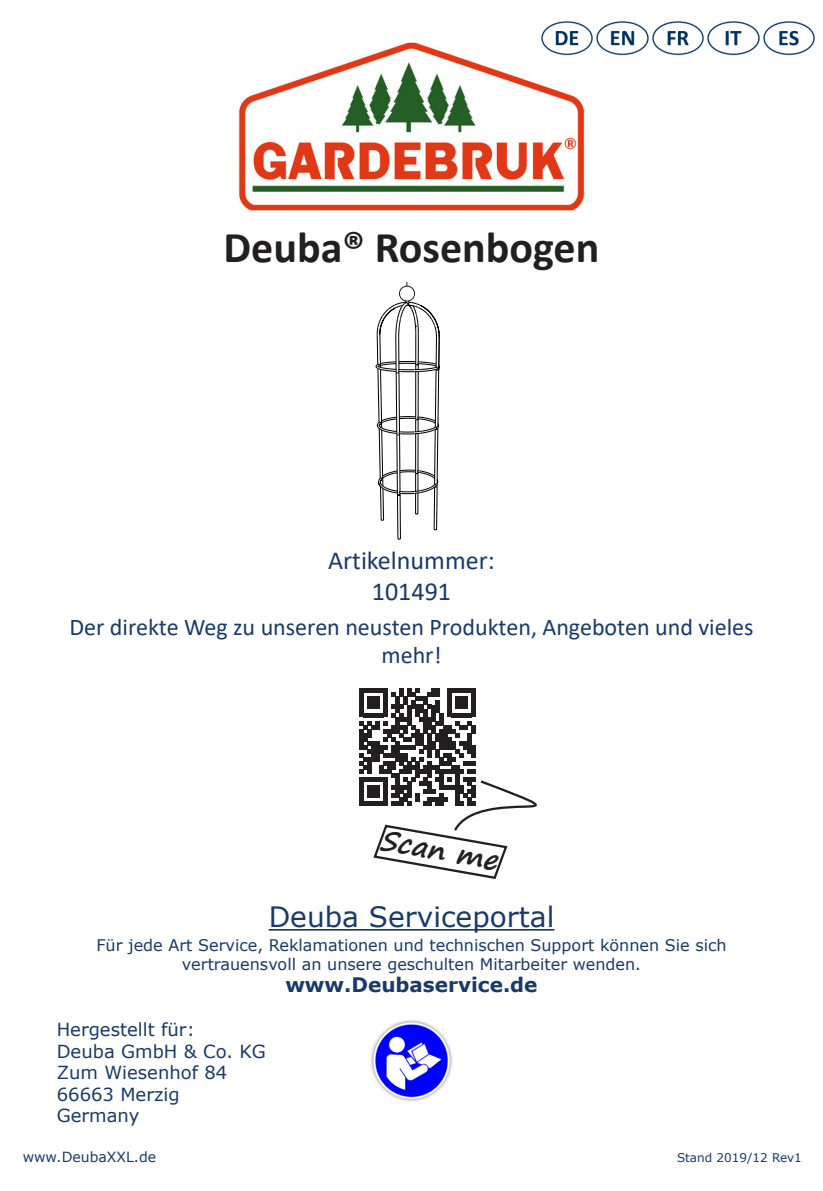
<style>
.page{position:relative;width:823px;height:1191px;background:#fff}
.page>*{position:absolute;margin:0;border:0;box-sizing:border-box;transform-origin:0 0}
.t1{font:700 44px "Calibri";color:#231f20}
.t2{font:28px "Verdana";color:#173a6a}
.t3{font:italic 700 27.6px "Segoe Print";color:#231f20}
.t4{font:26px "Calibri";color:#173a6a}
.t5{font:24px/28.8px "Calibri";color:#173a6a;text-align:center}
.t6{font:700 20px "Verdana";color:#173a6a}
.t7{font:18px "Verdana";color:#173a6a}
.t8{font:16px/19.2px "Verdana";color:#173a6a;text-align:center}
.t9{font:14px "Verdana";color:#173a6a}
.t10{font:12px "Verdana";color:#173a6a}
</style>
<div class="page">
<img style="left:596px;top:21px;width:219px;height:35px">
<img style="left:371px;top:1020px;width:81px;height:81px">
<img style="left:238px;top:42px;width:347px;height:169px">
<hr style="left:268px;top:929px;width:286px;height:1px;background:#173a6a">
<svg style="left:359px;top:689px;width:178px;height:190px"></svg>
<img style="left:539px;top:21px;width:54px;height:38px">
<div style="left:399px;top:285px;width:16px;height:16px;border:1px solid #231f20;border-radius:50%"></div>
<svg style="left:375px;top:300px;width:65px;height:240px"></svg>
<p class="t1" style="left:223px;top:216px;width:377px">Deuba® Rosenbogen</p>
<p class="t4" style="left:328px;top:542px;width:168px">Artikelnummer:</p>
<p class="t4" style="left:371px;top:573px;width:81px">101491</p>
<p class="t5" style="left:69px;top:611px;width:685px">Der direkte Weg zu unseren neusten Produkten, Angeboten und vieles mehr!</p>
<p class="t3" style="left:384px;top:815px;width:120px;rotate:10deg">Scan me</p>
<p class="t2" style="left:268px;top:898px;width:287px">Deuba Serviceportal</p>
<p class="t8" style="left:96px;top:935px;width:631px">Für jede Art Service, Reklamationen und technischen Support können Sie sich vertrauensvoll an unsere geschulten Mitarbeiter wenden.</p>
<p class="t6" style="left:285px;top:971px;width:253px">www.Deubaservice.de</p>
<p class="t7" style="left:57px;top:1017px;width:139px">Hergestellt für:</p>
<p class="t7" style="left:57px;top:1038px;width:210px">Deuba GmbH &amp; Co. KG</p>
<p class="t7" style="left:57px;top:1060px;width:172px">Zum Wiesenhof 84</p>
<p class="t7" style="left:57px;top:1081px;width:124px">66663 Merzig</p>
<p class="t7" style="left:57px;top:1103px;width:84px">Germany</p>
<p class="t9" style="left:23px;top:1147px;width:135px">www.DeubaXXL.de</p>
<p class="t10" style="left:676px;top:1149px;width:126px">Stand 2019/12 Rev1</p>
</div>
